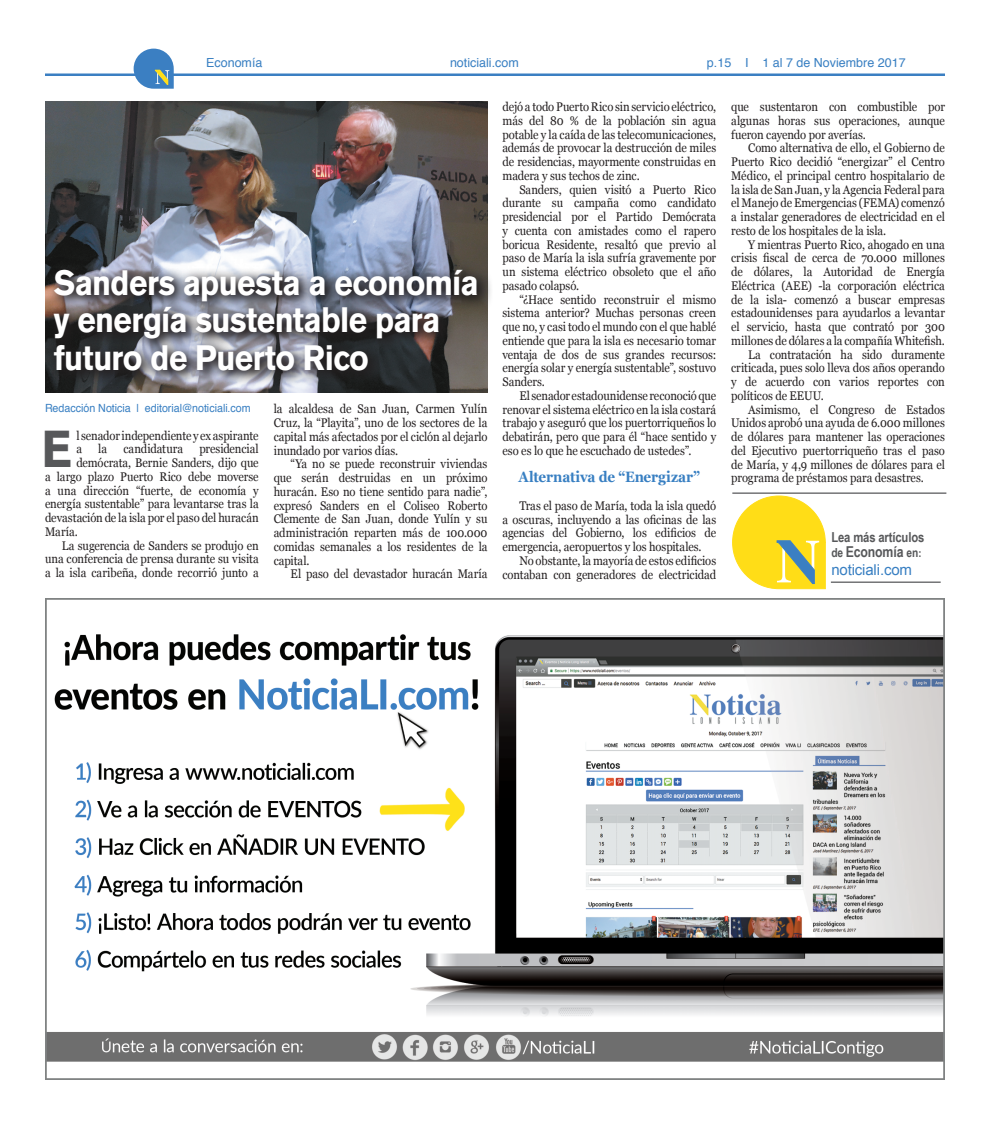
<style>
.page{position:relative;width:990px;height:1125px;background:#fff}
.page>*{position:absolute;margin:0;border:0;box-sizing:border-box;transform-origin:0 0}
.t1{font:700 51.5px "Akzidenz Grotesk BE";color:#57585a;scale:.9 1}
.t2{font:700 35px/37.5px "Akzidenz Grotesk BE";letter-spacing:-.02em;color:#fff;scale:.9 1}
.t3{font:700 15px "Georgia";letter-spacing:-.01em;color:#387fc2;scale:.9 1}
.t4{font:700 15px "Arial Narrow";letter-spacing:-.01em;color:#57585a}
.t5{font:15px "Arial";letter-spacing:-.01em;color:#387fc2}
.t6{font:700 13.75px "Arial Narrow";letter-spacing:-.01em;color:#57585a}
.t7{font:12.5px/13.8px "Georgia";letter-spacing:-.005em;color:#231f20;text-align:justify;scale:.9 1}
.t8{font:12.5px "Helvetica";color:#387fc2}
.t9{font:11.25px "Helvetica";color:#387fc2;scale:.95 1}
.s1{font-size:12.5px}
.s2{font-size:11.25px}
</style>
<div class="page">
<hr style="left:45px;top:73px;width:900px;height:3px;background:#3b7fc2">
<svg style="left:134px;top:49px;width:40px;height:40px"></svg>
<img style="left:45px;top:598px;width:900px;height:482px">
<img style="left:46px;top:102px;width:441px;height:291px">
<svg style="left:46px;top:262px;width:445px;height:124px;background:#5b5b60"></svg>
<hr style="left:732px;top:493px;width:214px;height:1px;background:#57585a">
<hr style="left:831px;top:582px;width:110px;height:1px;background:#57585a">
<svg style="left:732px;top:496px;width:94px;height:93px"></svg>
<p class="t8" style="left:206px;top:53px;width:58px">Economía</p>
<p class="t8" style="left:450px;top:53px;width:70px">noticiali.com</p>
<p class="t8" style="left:707px;top:53px;width:200px">p.15 I 1 al 7 de Noviembre 2017</p>
<h2 class="t2" style="left:54px;top:264px;width:474px">Sanders apuesta a economía y energía sustentable para futuro de Puerto Rico</h2>
<p class="t9" style="left:45px;top:400px;width:218px">Redacción Noticia | editorial@noticiali.com</p>
<h1 class="t1" style="left:42px;top:419px;width:35px">E</h1>
<p class="t7" style="left:76px;top:428px;width:204px">l senador independiente y ex aspirante a</p>
<p class="t7" style="left:98px;top:442px;width:11px">la</p>
<p class="t7" style="left:123px;top:442px;width:68px">candidatura</p>
<p class="t7" style="left:199px;top:442px;width:67px">presidencial</p>
<p class="t7" style="left:76px;top:456px;width:204px">demócrata, Bernie Sanders, dijo que</p>
<p class="t7" style="left:45px;top:469px;width:239px">a largo plazo Puerto Rico debe moverse</p>
<p class="t7" style="left:45px;top:483px;width:239px">a una dirección “fuerte, de economía y</p>
<p class="t7" style="left:45px;top:497px;width:239px">energía sustentable” para levantarse tras la</p>
<p class="t7" style="left:45px;top:511px;width:239px">devastación de la isla por el paso del huracán</p>
<p class="t7" style="left:45px;top:524px;width:38px">María.</p>
<p class="t7" style="left:62px;top:538px;width:220px">La sugerencia de Sanders se produjo en</p>
<p class="t7" style="left:45px;top:552px;width:239px">una conferencia de prensa durante su visita</p>
<p class="t7" style="left:45px;top:566px;width:239px">a la isla caribeña, donde recorrió junto a</p>
<p class="t7" style="left:274px;top:402px;width:239px">la alcaldesa de San Juan, Carmen Yulín Cruz, la “Playita”, uno de los sectores de la capital más afectados por el ciclón al dejarlo inundado por varios días.</p>
<p class="t7" style="left:274px;top:457px;width:239px;text-indent:17px">“Ya no se puede reconstruir viviendas que serán destruidas en un próximo huracán. Eso no tiene sentido para nadie”, expresó Sanders en el Coliseo Roberto Clemente de San Juan, donde Yulín y su administración reparten más de 100.000 comidas semanales a los residentes de la capital.</p>
<p class="t7" style="left:291px;top:567px;width:220px">El paso del devastador huracán María</p>
<p class="t7" style="left:502px;top:99px;width:239px">dejó a todo Puerto Rico sin servicio eléctrico, más del 80 % de la población sin agua potable y la caída de las telecomunicaciones, además de provocar la destrucción de miles de residencias, mayormente construidas en madera y sus techos de zinc.</p>
<p class="t7" style="left:502px;top:182px;width:239px;text-indent:17px">Sanders, quien visitó a Puerto Rico durante su campaña como candidato presidencial por el Partido Demócrata y cuenta con amistades como el rapero boricua Residente, resaltó que previo al paso de María la isla sufría gravemente por un sistema eléctrico obsoleto que el año pasado colapsó.</p>
<p class="t7" style="left:502px;top:292px;width:239px;text-indent:17px">“¿Hace sentido reconstruir el mismo sistema anterior? Muchas personas creen que no, y casi todo el mundo con el que hablé entiende que para la isla es necesario tomar ventaja de dos de sus grandes recursos: energía solar y energía sustentable”, sostuvo Sanders.</p>
<p class="t7" style="left:502px;top:388px;width:239px;text-indent:17px">El senador estadounidense reconoció que renovar el sistema eléctrico en la isla costará trabajo y aseguró que los puertorriqueños lo debatirán, pero que para él “hace sentido y eso es lo que he escuchado de ustedes”.</p>
<p class="t3" style="left:518px;top:466px;width:204px">Alternativa de “Energizar”</p>
<p class="t7" style="left:502px;top:498px;width:239px;text-indent:17px">Tras el paso de María, toda la isla quedó a oscuras, incluyendo a las oficinas de las agencias del Gobierno, los edificios de emergencia, aeropuertos y los hospitales.</p>
<p class="t7" style="left:502px;top:553px;width:239px;text-align:right">No obstante, la mayoría de estos edificios contaban con generadores de electricidad</p>
<p class="t7" style="left:731px;top:99px;width:239px">que sustentaron con combustible por algunas horas sus operaciones, aunque fueron cayendo por averías.</p>
<p class="t7" style="left:731px;top:141px;width:239px;text-indent:17px">Como alternativa de ello, el Gobierno de Puerto Rico decidió “energizar” el Centro Médico, el principal centro hospitalario de la isla de San Juan, y la Agencia Federal para el Manejo de Emergencias (FEMA) comenzó a instalar generadores de electricidad en el resto de los hospitales de la isla.</p>
<p class="t7" style="left:748px;top:237px;width:220px">Y mientras Puerto Rico, ahogado en una</p>
<p class="t7" style="left:731px;top:251px;width:239px">crisis fiscal de cerca de 70.000 millones</p>
<p class="t7" style="left:731px;top:264px;width:239px">de dólares, la Autoridad de Energía</p>
<p class="t7" style="left:731px;top:278px;width:239px">Eléctrica (AEE) -la corporación eléctrica</p>
<p class="t7" style="left:731px;top:292px;width:239px">de la isla- comenzó a buscar empresas</p>
<p class="t7" style="left:731px;top:306px;width:239px">estadounidenses para ayudarlos a levantar</p>
<p class="t7" style="left:731px;top:319px;width:239px">el servicio, hasta que contrató por 300</p>
<p class="t7" style="left:731px;top:333px;width:239px">millones de dólares a la compañía Whitefish.</p>
<p class="t7" style="left:748px;top:347px;width:220px">La contratación ha sido duramente</p>
<p class="t7" style="left:731px;top:361px;width:239px">criticada, pues solo lleva dos años operando</p>
<p class="t7" style="left:731px;top:374px;width:239px">y de acuerdo con varios reportes con</p>
<p class="t7" style="left:731px;top:388px;width:104px">políticos de EEUU.</p>
<p class="t7" style="left:748px;top:402px;width:220px">Asimismo, el Congreso de Estados</p>
<p class="t7" style="left:731px;top:416px;width:239px">Unidos aprobó una ayuda de 6.000 millones</p>
<p class="t7" style="left:731px;top:429px;width:239px">de dólares para mantener las operaciones</p>
<p class="t7" style="left:731px;top:443px;width:239px">del Ejecutivo puertorriqueño tras el paso</p>
<p class="t7" style="left:731px;top:457px;width:239px">de María, y 4,9 millones de dólares para el</p>
<p class="t7" style="left:731px;top:471px;width:215px">programa de préstamos para desastres.</p>
<p class="t6" style="left:831px;top:527px;width:95px">Lea más artículos</p>
<p class="t4" style="left:831px;top:540px;width:92px"><span class="s1">de</span> Economía <span class="s1">en</span><span class="s2">:</span></p>
<p class="t5" style="left:831px;top:559px;width:82px">noticiali.com</p>
</div>
